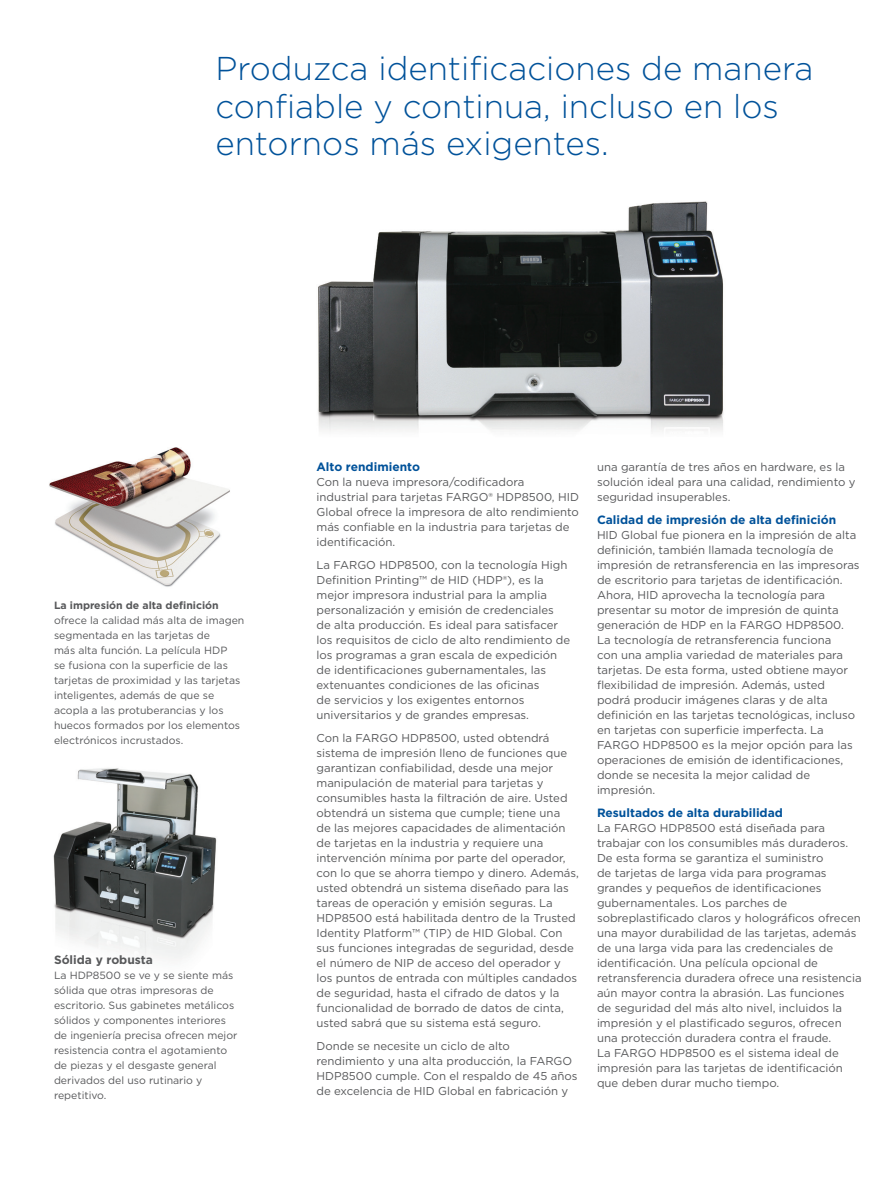
<style>
.page{position:relative;width:891px;height:1188px;background:#fff}
.page>*{position:absolute;margin:0;border:0;box-sizing:border-box;transform-origin:0 0}
.t1{font:300 33px/37.5px "Gotham";color:#01529a}
.t2{font:700 12px "Gotham";color:#01529a}
.t3{font:700 12px "Gotham";color:#57585a}
.t4{font:11.4px/15px "Gotham";color:#57585a}
.t5{font:10.5px/15px "Gotham";color:#57585a}
.s1{font-weight:700}
</style>
<div class="page">
<img style="left:53px;top:768px;width:164px;height:191px">
<img style="left:318px;top:201px;width:406px;height:231px">
<img style="left:49px;top:447px;width:181px;height:140px">
<p class="t1" style="left:215px;top:49px;width:599px">Produzca identificaciones de manera confiable y continua, incluso en los entornos más exigentes.</p>
<p class="t5" style="left:54px;top:597px;width:192px"><span class="s1">La impresión de alta definición </span>ofrece la calidad más alta de imagen segmentada en las tarjetas de<br>más alta función. La película HDP<br>se fusiona con la superficie de las tarjetas de proximidad y las tarjetas inteligentes, además de que se acopla a las protuberancias y los huecos formados por los elementos electrónicos incrustados.</p>
<p class="t3" style="left:54px;top:951px;width:100px">Sólida y robusta</p>
<p class="t5" style="left:54px;top:967px;width:185px">La HDP8500 se ve y se siente más sólida que otras impresoras de escritorio. Sus gabinetes metálicos sólidos y componentes interiores de ingeniería precisa ofrecen mejor resistencia contra el agotamiento de piezas y el desgaste general derivados del uso rutinario y repetitivo.</p>
<p class="t2" style="left:316px;top:459px;width:105px">Alto rendimiento</p>
<p class="t4" style="left:316px;top:474px;width:264px">Con la nueva impresora/codificadora industrial para tarjetas FARGO® HDP8500, HID Global ofrece la impresora de alto rendimiento más confiable en la industria para tarjetas de identificación.</p>
<p class="t4" style="left:316px;top:558px;width:255px">La FARGO HDP8500, con la tecnología High Definition Printing™ de HID (HDP®), es la mejor impresora industrial para la amplia personalización y emisión de credenciales de alta producción. Es ideal para satisfacer los requisitos de ciclo de alto rendimiento de los programas a gran escala de expedición de identificaciones gubernamentales, las extenuantes condiciones de las oficinas<br>de servicios y los exigentes entornos universitarios y de grandes empresas.</p>
<p class="t4" style="left:316px;top:731px;width:264px">Con la FARGO HDP8500, usted obtendrá sistema de impresión lleno de funciones que garantizan confiabilidad, desde una mejor manipulación de material para tarjetas y consumibles hasta la filtración de aire. Usted obtendrá un sistema que cumple; tiene una<br>de las mejores capacidades de alimentación de tarjetas en la industria y requiere una intervención mínima por parte del operador, con lo que se ahorra tiempo y dinero. Además, usted obtendrá un sistema diseñado para las tareas de operación y emisión seguras. La HDP8500 está habilitada dentro de la Trusted Identity Platform™ (TIP) de HID Global. Con sus funciones integradas de seguridad, desde el número de NIP de acceso del operador y los puntos de entrada con múltiples candados de seguridad, hasta el cifrado de datos y la funcionalidad de borrado de datos de cinta, usted sabrá que su sistema está seguro.</p>
<p class="t4" style="left:316px;top:1039px;width:262px">Donde se necesite un ciclo de alto rendimiento y una alta producción, la FARGO HDP8500 cumple. Con el respaldo de 45 años de excelencia de HID Global en fabricación y</p>
<p class="t4" style="left:597px;top:459px;width:260px">una garantía de tres años en hardware, es la solución ideal para una calidad, rendimiento y seguridad insuperables.</p>
<p class="t2" style="left:597px;top:512px;width:241px">Calidad de impresión de alta definición</p>
<p class="t4" style="left:597px;top:527px;width:264px">HID Global fue pionera en la impresión de alta definición, también llamada tecnología de impresión de retransferencia en las impresoras de escritorio para tarjetas de identificación.<br>Ahora, HID aprovecha la tecnología para presentar su motor de impresión de quinta generación de HDP en la FARGO HDP8500.<br>La tecnología de retransferencia funciona<br>con una amplia variedad de materiales para tarjetas. De esta forma, usted obtiene mayor flexibilidad de impresión. Además, usted podrá producir imágenes claras y de alta definición en las tarjetas tecnológicas, incluso en tarjetas con superficie imperfecta. La FARGO HDP8500 es la mejor opción para las operaciones de emisión de identificaciones, donde se necesita la mejor calidad de impresión.</p>
<p class="t2" style="left:597px;top:805px;width:187px">Resultados de alta durabilidad</p>
<p class="t4" style="left:597px;top:820px;width:266px">La FARGO HDP8500 está diseñada para trabajar con los consumibles más duraderos.<br>De esta forma se garantiza el suministro<br>de tarjetas de larga vida para programas grandes y pequeños de identificaciones gubernamentales. Los parches de sobreplastificado claros y holográficos ofrecen una mayor durabilidad de las tarjetas, además de una larga vida para las credenciales de identificación. Una película opcional de retransferencia duradera ofrece una resistencia aún mayor contra la abrasión. Las funciones<br>de seguridad del más alto nivel, incluidos la impresión y el plastificado seguros, ofrecen una protección duradera contra el fraude.<br>La FARGO HDP8500 es el sistema ideal de impresión para las tarjetas de identificación que deben durar mucho tiempo.</p>
</div>
